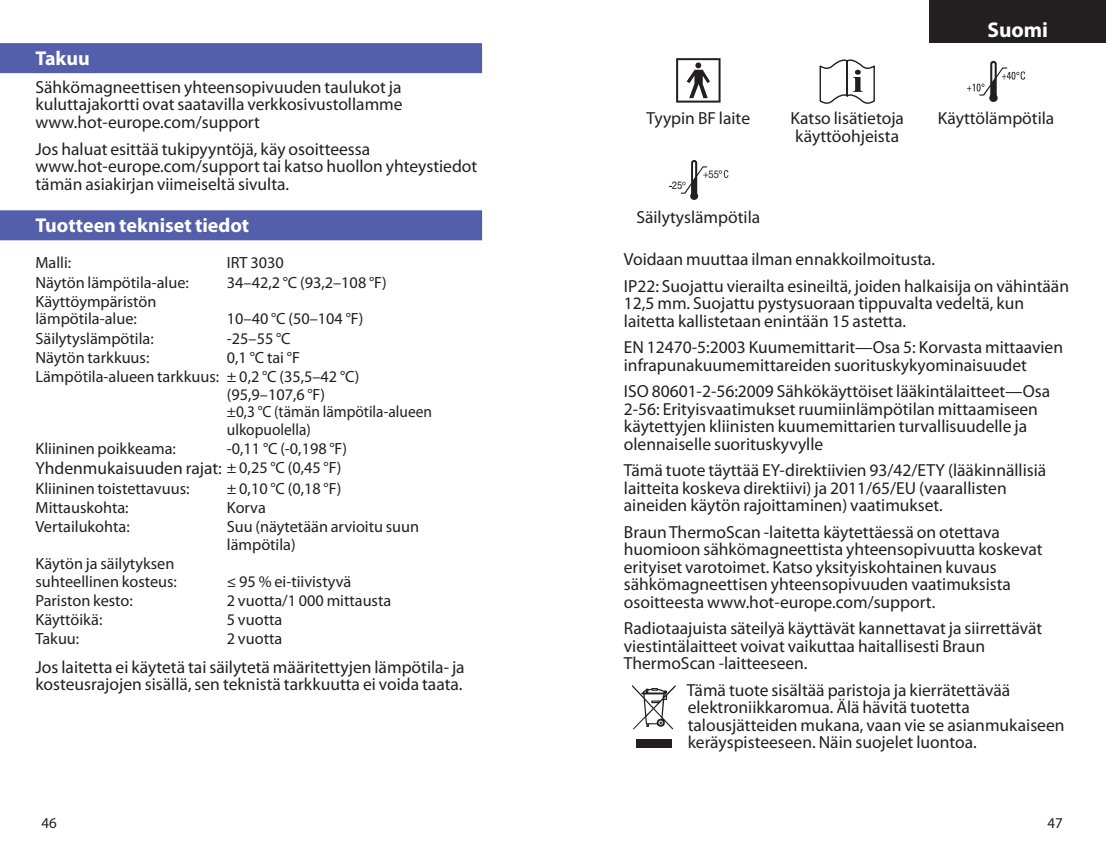
<style>
.page{position:relative;width:1106px;height:851px;background:#fff}
.page>*{position:absolute;margin:0;border:0;box-sizing:border-box;transform-origin:0 0}
.t1{font:700 21.5px "Myriad Pro";color:#fff}
.t2{font:700 20px "Myriad Pro";color:#fff}
.t3{font:17.5px/17.5px "Myriad Pro";color:#231f20}
.t4{font:16.25px/17.5px "Myriad Pro";color:#231f20}
.t5{font:15px "Myriad Pro";color:#231f20}
.t6{font:condensed 10.75px "Helvetica Neue";color:#231f20}
.s1{font-size:16.25px}
</style>
<div class="page">
<div style="left:929px;top:0;width:177px;height:43px;background:#231f20"></div>
<svg style="left:676px;top:58px;width:44px;height:45px"></svg>
<svg style="left:819px;top:59px;width:56px;height:45px"></svg>
<div style="left:990px;top:61px;width:6px;height:39px;border:2px solid #231f20;border-radius:2px"></div>
<div style="left:989px;top:94px;width:8px;height:8px;background:#231f20;border-radius:50%"></div>
<svg style="left:967px;top:63px;width:58px;height:33px"></svg>
<div style="left:691px;top:160px;width:6px;height:38px;border:2px solid #231f20;border-radius:2px"></div>
<div style="left:690px;top:192px;width:8px;height:8px;background:#231f20;border-radius:50%"></div>
<svg style="left:681px;top:161px;width:27px;height:33px"></svg>
<svg style="left:719px;top:170px;width:9px;height:8px"></svg>
<svg style="left:632px;top:685px;width:43px;height:44px"></svg>
<div style="left:635px;top:738px;width:36px;height:9px;background:#231f20"></div>
<div style="left:0;top:43px;width:482px;height:30px;background:#545fab"></div>
<div style="left:0;top:210px;width:482px;height:30px;background:#545fab"></div>
<p class="t2" style="left:35px;top:45px;width:56px">Takuu</p>
<p class="t3" style="left:35px;top:78px;width:369px;text-align:justify">Sähkömagneettisen yhteensopivuuden taulukot ja kuluttajakortti ovat saatavilla verkkosivustollamme www.hot-europe.com/support</p>
<p class="t3" style="left:35px;top:140px;width:443px">Jos haluat esittää tukipyyntöjä, käy osoitteessa www.hot-europe.com/support tai katso huollon yhteystiedot tämän asiakirjan viimeiseltä sivulta.</p>
<p class="t2" style="left:35px;top:212px;width:215px">Tuotteen tekniset tiedot</p>
<p class="t4" style="left:35px;top:254px;width:37px">Malli:</p>
<p class="t4" style="left:227px;top:254px;width:58px">IRT 3030</p>
<p class="t4" style="left:35px;top:273px;width:155px">Näytön lämpötila-alue:</p>
<p class="t4" style="left:227px;top:273px;width:161px">34–42,2 °C (93,2–108 °F)</p>
<p class="t4" style="left:35px;top:292px;width:123px">Käyttöympäristön lämpötila-alue:</p>
<p class="t4" style="left:227px;top:310px;width:138px">10–40 °C (50–104 °F)</p>
<p class="t4" style="left:35px;top:329px;width:120px">Säilytyslämpötila:</p>
<p class="t4" style="left:227px;top:329px;width:65px">-25–55 °C</p>
<p class="t4" style="left:35px;top:348px;width:115px">Näytön tarkkuus:</p>
<p class="t4" style="left:35px;top:347px;width:325px;line-height:19.2px;text-indent:191px">0,1 °C tai °F<br>Lämpötila-alueen tarkkuus: ± 0,2 °C (35,5–42 °C)</p>
<p class="t4" style="left:227px;top:385px;width:207px">(95,9–107,6 °F)<br>±0,3 °C (tämän lämpötila-alueen ulkopuolella)</p>
<p class="t4" style="left:35px;top:439px;width:142px">Kliininen poikkeama:</p>
<p class="t4" style="left:227px;top:439px;width:122px">-0,11 °C (-0,198 °F)</p>
<p class="t3" style="left:35px;top:459px;width:307px">Yhdenmukaisuuden rajat: <span class="s1">± 0,25 °C (0,45 °F)</span></p>
<p class="t4" style="left:35px;top:479px;width:156px">Kliininen toistettavuus:</p>
<p class="t4" style="left:227px;top:479px;width:116px">± 0,10 °C (0,18 °F)</p>
<p class="t4" style="left:35px;top:498px;width:95px">Mittauskohta:</p>
<p class="t4" style="left:227px;top:498px;width:41px">Korva</p>
<p class="t4" style="left:35px;top:517px;width:96px">Vertailukohta:</p>
<p class="t4" style="left:227px;top:517px;width:194px">Suu (näytetään arvioitu suun lämpötila)</p>
<p class="t4" style="left:35px;top:554px;width:143px">Käytön ja säilytyksen suhteellinen kosteus:</p>
<p class="t4" style="left:227px;top:572px;width:126px">≤ 95 % ei-tiivistyvä</p>
<p class="t4" style="left:35px;top:591px;width:99px">Pariston kesto:</p>
<p class="t4" style="left:227px;top:591px;width:166px">2 vuotta/1 000 mittausta</p>
<p class="t4" style="left:35px;top:610px;width:68px">Käyttöikä:</p>
<p class="t4" style="left:227px;top:610px;width:57px">5 vuotta</p>
<p class="t4" style="left:35px;top:630px;width:45px">Takuu:</p>
<p class="t4" style="left:227px;top:630px;width:57px">2 vuotta</p>
<p class="t3" style="left:35px;top:658px;width:431px">Jos laitetta ei käytetä tai säilytetä määritettyjen lämpötila- ja kosteusrajojen sisällä, sen teknistä tarkkuutta ei voida taata.</p>
<p class="t1" style="left:987px;top:16px;width:62px">Suomi</p>
<p class="t3" style="left:646px;top:109px;width:105px">Tyypin BF laite</p>
<p class="t3" style="left:790px;top:109px;width:115px">Katso lisätietoja käyttöohjeista</p>
<p class="t3" style="left:937px;top:109px;width:118px">Käyttölämpötila</p>
<p class="t6" style="left:672px;top:179px;width:12px">25</p>
<p class="t6" style="left:708px;top:168px;width:12px">55</p>
<p class="t3" style="left:636px;top:208px;width:125px">Säilytyslämpötila</p>
<p class="t3" style="left:624px;top:246px;width:447px;line-height:26.5px">Voidaan muuttaa ilman ennakkoilmoitusta.<br>IP22: Suojattu vierailta esineiltä, joiden halkaisija on vähintään</p>
<p class="t3" style="left:624px;top:294px;width:402px">12,5 mm. Suojattu pystysuoraan tippuvalta vedeltä, kun laitetta kallistetaan enintään 15 astetta.</p>
<p class="t3" style="left:624px;top:338px;width:441px">EN 12470‑5:2003 Kuumemittarit—Osa 5: Korvasta mittaavien infrapunakuumemittareiden suorituskykyominaisuudet</p>
<p class="t3" style="left:624px;top:382px;width:428px">ISO 80601‑2-56:2009 Sähkökäyttöiset lääkintälaitteet—Osa 2‑56: Erityisvaatimukset ruumiinlämpötilan mittaamiseen käytettyjen kliinisten kuumemittarien turvallisuudelle ja olennaiselle suorituskyvylle</p>
<p class="t3" style="left:624px;top:461px;width:424px">Tämä tuote täyttää EY-direktiivien 93/42/ETY (lääkinnällisiä laitteita koskeva direktiivi) ja 2011/65/EU (vaarallisten aineiden käytön rajoittaminen) vaatimukset.</p>
<p class="t3" style="left:624px;top:523px;width:420px">Braun ThermoScan -laitetta käytettäessä on otettava huomioon sähkömagneettista yhteensopivuutta koskevat erityiset varotoimet. Katso yksityiskohtainen kuvaus sähkömagneettisen yhteensopivuuden vaatimuksista osoitteesta www.hot-europe.com/support.</p>
<p class="t3" style="left:624px;top:619px;width:420px">Radiotaajuista säteilyä käyttävät kannettavat ja siirrettävät viestintälaitteet voivat vaikuttaa haitallisesti Braun<br>ThermoScan -laitteeseen.</p>
<p class="t3" style="left:687px;top:681px;width:379px">Tämä tuote sisältää paristoja ja kierrätettävää elektroniikkaromua. Älä hävitä tuotetta talousjätteiden mukana, vaan vie se asianmukaiseen keräyspisteeseen. Näin suojelet luontoa.</p>
<p class="t5" style="left:41px;top:813px;width:17px">46</p>
<p class="t5" style="left:1047px;top:813px;width:17px">47</p>
</div>
